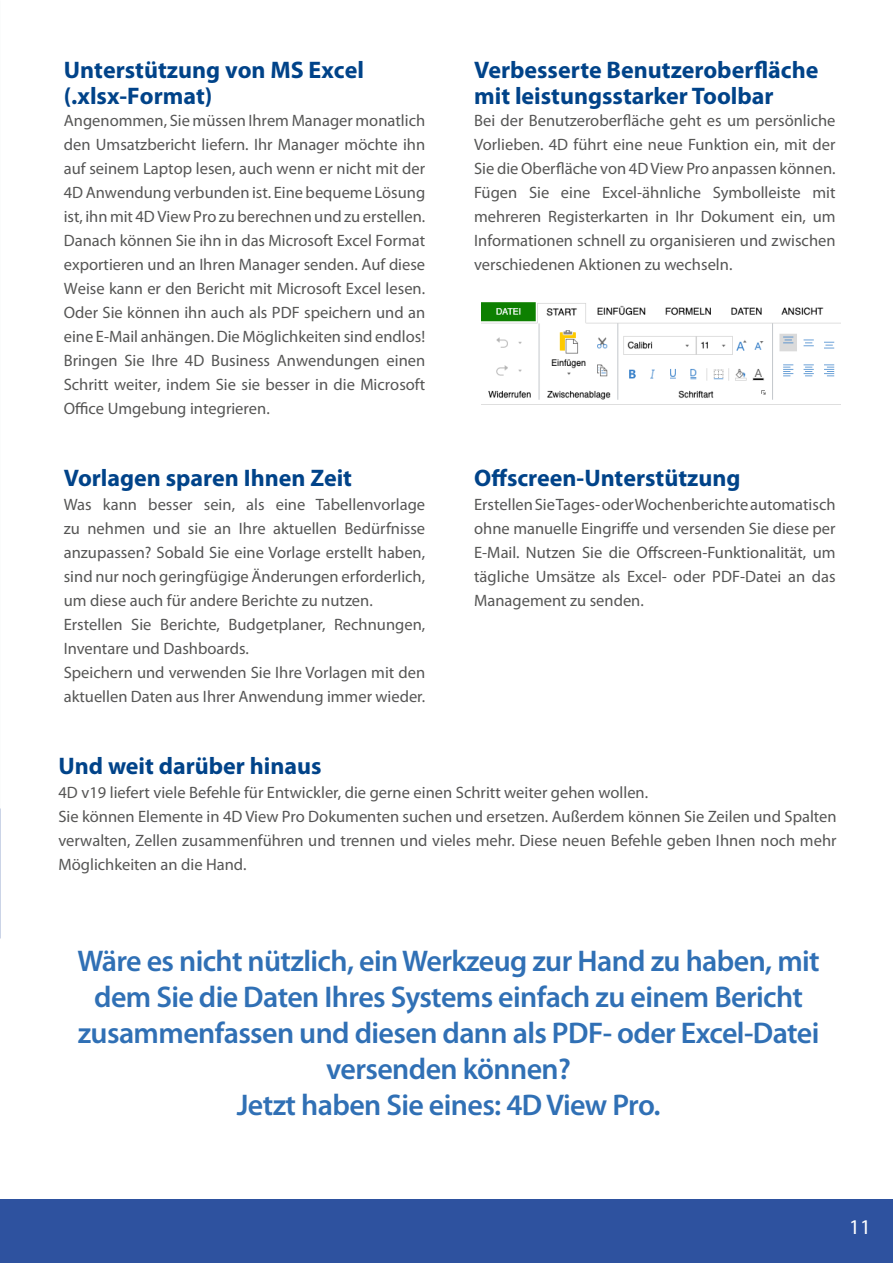
<style>
.page{position:relative;width:893px;height:1263px;background:#fff}
.page>*{position:absolute;margin:0;border:0;box-sizing:border-box;transform-origin:0 0}
.t1{font:600 30px/36px "Myriad Pro";letter-spacing:-.02em;color:#3070b5;text-align:center}
.t2{font:700 24px/25.5px "Myriad Pro";color:#004389}
.t3{font:21px "Myriad Pro";color:#fff}
.t4{font:16.5px/24px "Myriad Pro";color:#565655;text-align:justify}
</style>
<div class="page">
<div style="left:0;top:1199px;width:893px;height:64px;background:#2e529f"></div>
<img style="left:482px;top:302px;width:358px;height:103px">
<h2 class="t2" style="left:64px;top:56px;width:302px">Unterstützung von MS Excel (.xlsx-Format)</h2>
<p class="t4" style="left:64px;top:108px;width:363px">Angenommen, Sie müssen Ihrem Manager monatlich den Umsatzbericht liefern. Ihr Manager möchte ihn auf seinem Laptop lesen, auch wenn er nicht mit der 4D Anwendung verbunden ist. Eine bequeme Lösung ist, ihn mit 4D View Pro zu berechnen und zu erstellen.<br>Danach können Sie ihn in das Microsoft Excel Format exportieren und an Ihren Manager senden. Auf diese Weise kann er den Bericht mit Microsoft Excel lesen.<br>Oder Sie können ihn auch als PDF speichern und an eine E-Mail anhängen. Die Möglichkeiten sind endlos!<br>Bringen Sie Ihre 4D Business Anwendungen einen Schritt weiter, indem Sie sie besser in die Microsoft Office Umgebung integrieren.</p>
<h2 class="t2" style="left:64px;top:464px;width:290px">Vorlagen sparen Ihnen Zeit</h2>
<p class="t4" style="left:64px;top:492px;width:363px;text-align:left">Was kann besser sein, als eine Tabellenvorlage zu nehmen und sie an Ihre aktuellen Bedürfnisse anzupassen? Sobald Sie eine Vorlage erstellt haben, sind nur noch geringfügige Änderungen erforderlich, um diese auch für andere Berichte zu nutzen.<br>Erstellen Sie Berichte, Budgetplaner, Rechnungen, Inventare und Dashboards.<br>Speichern und verwenden Sie Ihre Vorlagen mit den aktuellen Daten aus Ihrer Anwendung immer wieder.</p>
<h2 class="t2" style="left:474px;top:56px;width:346px">Verbesserte Benutzeroberfläche mit leistungsstarker Toolbar</h2>
<p class="t4" style="left:474px;top:108px;width:363px">Bei der Benutzeroberfläche geht es um persönliche Vorlieben. 4D führt eine neue Funktion ein, mit der Sie die Oberfläche von 4D View Pro anpassen können.<br>Fügen Sie eine Excel-ähnliche Symbolleiste mit mehreren Registerkarten in Ihr Dokument ein, um Informationen schnell zu organisieren und zwischen verschiedenen Aktionen zu wechseln.</p>
<h2 class="t2" style="left:474px;top:464px;width:268px">Offscreen-Unterstützung</h2>
<p class="t4" style="left:474px;top:492px;width:363px">Erstellen Sie Tages- oder Wochenberichte automatisch ohne manuelle Eingriffe und versenden Sie diese per E-Mail. Nutzen Sie die Offscreen-Funktionalität, um tägliche Umsätze als Excel- oder PDF-Datei an das Management zu senden.</p>
<h2 class="t2" style="left:58px;top:752px;width:265px">Und weit darüber hinaus</h2>
<p class="t4" style="left:58px;top:780px;width:780px;text-align:left">4D v19 liefert viele Befehle für Entwickler, die gerne einen Schritt weiter gehen wollen.<br>Sie können Elemente in 4D View Pro Dokumenten suchen und ersetzen. Außerdem können Sie Zeilen und Spalten verwalten, Zellen zusammenführen und trennen und vieles mehr. Diese neuen Befehle geben Ihnen noch mehr Möglichkeiten an die Hand.</p>
<h1 class="t1" style="left:77px;top:942px;width:744px">Wäre es nicht nützlich, ein Werkzeug zur Hand zu haben, mit dem Sie die Daten Ihres Systems einfach zu einem Bericht zusammenfassen und diesen dann als PDF- oder Excel-Datei versenden können?<br>Jetzt haben Sie eines: 4D View Pro.</h1>
<p class="t3" style="left:849px;top:1214px;width:23px">11</p>
</div>
